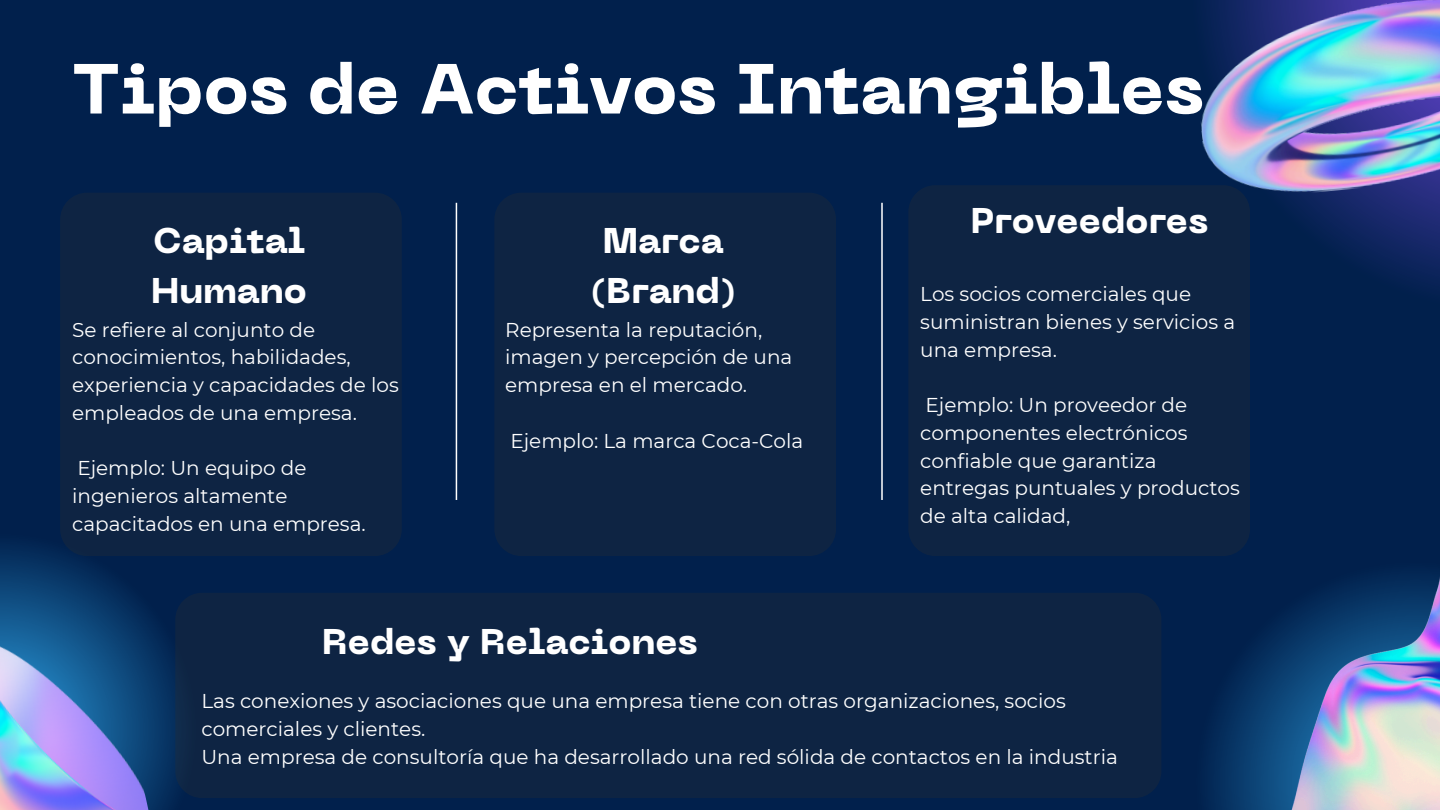
<style>
.page{position:relative;width:1440px;height:810px;background:#01204c}
.page>*{position:absolute;margin:0;border:0;box-sizing:border-box;transform-origin:0 0}
.t1{font:800 70.3px "PP Neue Machina";color:#fff}
.t2{font:800 35.5px/49.5px "PP Neue Machina";color:#fff}
.t3{font:20px/27.8px "Montserrat";color:#fff}
</style>
<div class="page">
<svg style="left:1299px;top:202px;width:141px;height:82px"></svg>
<svg style="left:0;top:547px;width:176px;height:263px"></svg>
<div style="left:60px;top:193px;width:342px;height:363px;background:#0e2443;border-radius:27px"></div>
<hr style="left:456px;top:203px;width:1px;height:297px;background:#fff">
<hr style="left:881px;top:203px;width:2px;height:297px;background:#fff">
<svg style="left:1211px;top:674px;width:31px;height:136px;fill:#052e5c"></svg>
<img style="left:1201px;top:0;width:239px;height:202px">
<img style="left:0;top:616px;width:153px;height:194px">
<img style="left:1242px;top:576px;width:198px;height:234px">
<div style="left:494px;top:193px;width:342px;height:363px;background:#0e2443;border-radius:27px"></div>
<div style="left:908px;top:185px;width:342px;height:371px;background:#0e2443;border-radius:27px"></div>
<div style="left:175px;top:593px;width:986px;height:205px;background:#0e2443;border-radius:27px"></div>
<h2 class="t1" style="left:72px;top:62px;width:1133px">Tipos de Activos Intangibles</h2>
<h2 class="t2" style="left:151px;top:220px;width:157px">Capital<br>Humano</h2>
<p class="t3" style="left:72px;top:316px;width:328px">Se refiere al conjunto de conocimientos, habilidades, experiencia y capacidades de los empleados de una empresa.</p>
<p class="t3" style="left:72px;top:454px;width:295px">Ejemplo: Un equipo de ingenieros altamente capacitados en una empresa.</p>
<p class="t2" style="left:590px;top:220px;width:147px;text-align:center">Marca (Brand)</p>
<p class="t3" style="left:505px;top:316px;width:289px">Representa la reputación, imagen y percepción de una empresa en el mercado.</p>
<h2 class="t3" style="left:510px;top:427px;width:294px">Ejemplo: La marca Coca-Cola</h2>
<p class="t2" style="left:971px;top:199px;width:239px">Proveedores</p>
<p class="t3" style="left:920px;top:280px;width:316px">Los socios comerciales que suministran bienes y servicios a una empresa.</p>
<p class="t3" style="left:920px;top:391px;width:321px">Ejemplo: Un proveedor de componentes electrónicos confiable que garantiza entregas puntuales y productos de alta calidad,</p>
<p class="t2" style="left:322px;top:620px;width:377px">Redes y Relaciones</p>
<p class="t3" style="left:201px;top:687px;width:866px">Las conexiones y asociaciones que una empresa tiene con otras organizaciones, socios comerciales y clientes.</p>
<p class="t3" style="left:201px;top:743px;width:918px">Una empresa de consultoría que ha desarrollado una red sólida de contactos en la industria</p>
</div>
